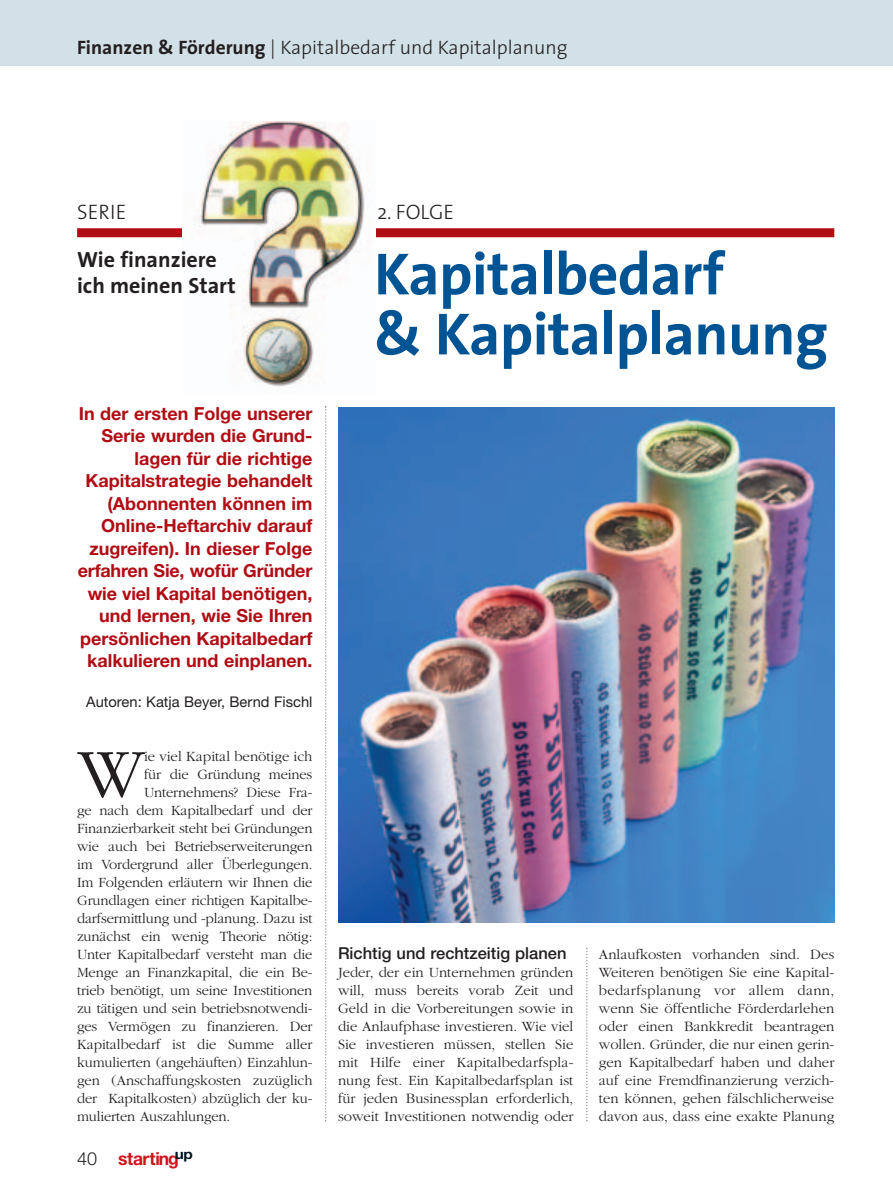
<style>
.page{position:relative;width:893px;height:1193px;background:#fff}
.page>*{position:absolute;margin:0;border:0;box-sizing:border-box;transform-origin:0 0}
.t1{font:300 72.3px "Garamond";color:#231f20}
.t2{font:700 60px/60px "The Sans";letter-spacing:-.01em;color:#015494}
.t3{font:700 22.05px/26.4px "The Sans";color:#231f20}
.t4{font:300 21px "The Sans";color:#231f20}
.t5{font:300 19.5px "The Sans";color:#231f20}
.t6{font:700 18px/22.5px "Helvetica Neue LT";color:#b00d15;text-align:right}
.t7{font:700 18px "Helvetica Neue LT";letter-spacing:-.03em;color:#cf151d}
.t8{font:500 16.5px "Helvetica Neue LT";color:#231f20}
.t9{font:300 14.7px/18px "Garamond";letter-spacing:-.01em;color:#231f20;text-align:justify}
.t10{font:14.7px "Helvetica Neue LT";color:#231f20}
.s1{font-weight:700}
.s2{font-weight:300;color:#231f20}
</style>
<div class="page">
<div style="left:0;top:0;width:893px;height:66px;background:#d2e0e7"></div>
<svg style="left:586px;top:947px;width:1px;height:174px"></svg>
<svg style="left:325px;top:406px;width:1px;height:715px"></svg>
<div style="left:77px;top:228px;width:757px;height:9px;background:#b00d15"></div>
<img style="left:338px;top:408px;width:496px;height:514px">
<img style="left:182px;top:121px;width:193px;height:266px">
<h3 class="t5" style="left:77px;top:39px;width:492px"><span class="s1">Finanzen &amp; Förderung</span> | Kapitalbedarf und Kapitalplanung</h3>
<h3 class="t4" style="left:77px;top:204px;width:51px">SERIE</h3>
<h3 class="t4" style="left:377px;top:204px;width:78px">2. FOLGE</h3>
<h3 class="t3" style="left:77px;top:246px;width:160px">Wie finanziere ich meinen Start</h3>
<h2 class="t2" style="left:374px;top:246px;width:455px">Kapitalbedarf<br>&amp; Kapitalplanung</h2>
<p class="t6" style="left:78px;top:404px;width:236px">In der ersten Folge unserer<br>Serie wurden die Grund&shy;lagen für die richtige<br>Kapitalstrategie behandelt (Abonnenten können im<br>Online-Heftarchiv darauf zugreifen). In dieser Folge erfahren Sie, wofür Gründer wie viel Kapital benötigen, und lernen, wie Sie Ihren persönlichen Kapitalbedarf kalkulieren und einplanen.</p>
<p class="t10" style="left:86px;top:697px;width:228px">Autoren: Katja Beyer, Bernd Fischl</p>
<h1 class="t1" style="left:78px;top:746px;width:68px">W</h1>
<p class="t9" style="left:144px;top:748px;width:170px">ie viel Kapital benötige ich</p>
<p class="t9" style="left:144px;top:766px;width:170px">für die Gründung meines</p>
<p class="t9" style="left:144px;top:784px;width:170px">Unternehmens? Diese Fra-</p>
<p class="t9" style="left:77px;top:802px;width:237px">ge nach dem Kapitalbedarf und der</p>
<p class="t9" style="left:77px;top:820px;width:237px">Finanzierbarkeit steht bei Gründungen</p>
<p class="t9" style="left:77px;top:838px;width:237px">wie auch bei Betriebserweiterungen</p>
<p class="t9" style="left:77px;top:856px;width:237px">im Vordergrund aller Überlegungen.</p>
<p class="t9" style="left:77px;top:874px;width:237px">Im Folgenden erläutern wir Ihnen die</p>
<p class="t9" style="left:77px;top:892px;width:237px">Grundlagen einer richtigen Kapitalbe-</p>
<p class="t9" style="left:77px;top:910px;width:237px">darfsermittlung und -planung. Dazu ist</p>
<p class="t9" style="left:77px;top:928px;width:237px">zunächst ein wenig Theorie nötig:</p>
<p class="t9" style="left:77px;top:946px;width:237px">Unter Kapitalbedarf versteht man die</p>
<p class="t9" style="left:77px;top:964px;width:237px">Menge an Finanzkapital, die ein Be-</p>
<p class="t9" style="left:77px;top:982px;width:237px">trieb benötigt, um seine Investitionen</p>
<p class="t9" style="left:77px;top:1000px;width:237px">zu tätigen und sein betriebsnotwendi-</p>
<p class="t9" style="left:77px;top:1018px;width:237px">ges Vermögen zu finanzieren. Der</p>
<p class="t9" style="left:77px;top:1036px;width:237px">Kapitalbedarf ist die Summe aller</p>
<p class="t9" style="left:77px;top:1054px;width:237px">kumulierten (angehäuften) Einzahlun-</p>
<p class="t9" style="left:77px;top:1072px;width:237px">gen (Anschaffungskosten zuzüglich</p>
<p class="t9" style="left:77px;top:1090px;width:237px">der Kapitalkosten) abzüglich der ku-</p>
<p class="t9" style="left:77px;top:1108px;width:155px">mulierten Auszahlungen.</p>
<p class="t7" style="left:77px;top:1151px;width:117px"><span class="s2">40</span> starting<sup>up</sup></p>
<p class="t8" style="left:338px;top:947px;width:230px">Richtig und rechtzeitig planen</p>
<p class="t9" style="left:338px;top:964px;width:237px">Jeder, der ein Unternehmen gründen will, muss bereits vorab Zeit und Geld in die Vorbereitungen sowie in die Anlaufphase investieren. Wie viel Sie investieren müssen, stellen Sie mit Hilfe einer Kapitalbedarfspla&shy;nung fest. Ein Kapitalbedarfsplan ist für jeden Businessplan erforderlich, soweit Investitionen notwendig oder</p>
<p class="t9" style="left:599px;top:946px;width:237px">Anlaufkosten vorhanden sind. Des Weiteren benötigen Sie eine Kapital&shy;bedarfsplanung vor allem dann, wenn Sie öffentliche Förderdarlehen oder einen Bankkredit beantragen wollen. Gründer, die nur einen gerin&shy;gen Kapitalbedarf haben und daher auf eine Fremdfinanzierung verzich&shy;ten können, gehen fälschlicherweise davon aus, dass eine exakte Planung</p>
</div>
